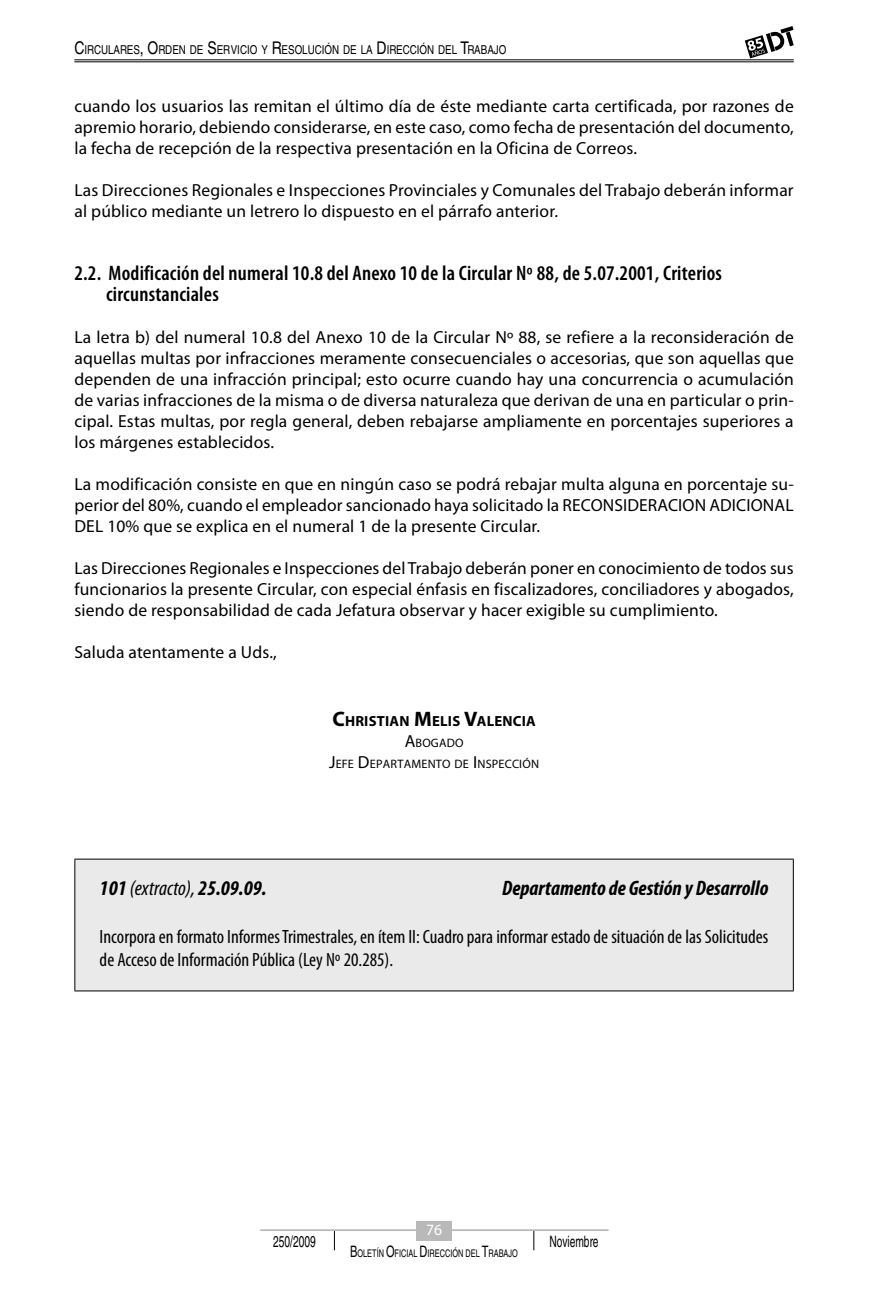
<style>
.page{position:relative;width:893px;height:1290px;background:#fff}
.page>*{position:absolute;margin:0;border:0;box-sizing:border-box;transform-origin:0 0}
.t1{font:600 condensed 21px/21px "Myriad Pro";letter-spacing:.01em;color:#000}
.t2{font:italic 700 condensed 21px "Myriad Pro";color:#000}
.t3{font:condensed 19.25px/23.1px "Myriad Pro";color:#000}
.t4{font:17.5px/21px "Myriad Pro";letter-spacing:.01em;color:#000;text-align:justify}
.t5{font:15.75px "Helvetica LT Std";color:#000;scale:.65 1}
.t6{font:15.75px "Myriad Pro";color:#fff}
.t7{font:700 14.7px "Myriad Pro";letter-spacing:.015em;color:#000}
.t8{font:12.25px "Helvetica LT Std";color:#000;scale:.8 1}
.t9{font:12.25px/21px "Myriad Pro";letter-spacing:.015em;color:#000;text-align:center}
.t10{font:10.5px "Helvetica LT Std";color:#000;scale:.7 1}
.s1{font-size:17.5px}
.s2{font-size:21px}
.s3{font-weight:400}
.s4{font-size:15.75px}
</style>
<div class="page">
<svg style="left:334px;top:1231px;width:1px;height:19px"></svg>
<svg style="left:533px;top:1231px;width:1px;height:19px"></svg>
<hr style="left:260px;top:1229px;width:349px;height:2px;background:#b9b9ba">
<div style="left:416px;top:1221px;width:36px;height:19px;background:#b9b9ba"></div>
<hr style="left:74px;top:62px;width:720px;height:1px;background:#000">
<hr style="left:74px;top:60px;width:720px;height:1px;background:#000">
<svg style="left:745px;top:26px;width:49px;height:32px"></svg>
<div style="left:75px;top:859px;width:718px;height:132px;background:#eaeaeb"></div>
<hr style="left:74px;top:859px;width:720px;height:1px;background:#000">
<hr style="left:74px;top:859px;width:1px;height:131px;background:#000">
<hr style="left:793px;top:859px;width:1px;height:131px;background:#000">
<hr style="left:74px;top:990px;width:720px;height:1px;background:#000">
<p class="t8" style="left:74px;top:42px;width:533px"><span class="s1">C</span>I RCULARES<span class="s1">, O</span>RDEN DE <span class="s1">S</span>ERVICIO Y <span class="s1">R</span>ESOLUCIÓN DE LA <span class="s1">D</span>I RECCIÓN DEL <span class="s1">T</span>RABAJO</p>
<p class="t4" style="left:74px;top:96px;width:721px">cuando los usuarios las remitan el último día de éste mediante carta certificada, por razones de apremio horario, debiendo considerarse, en este caso, como fecha de presentación del documento, la fecha de recepción de la respectiva presentación en la Oficina de Correos.</p>
<p class="t4" style="left:74px;top:180px;width:721px">Las Direcciones Regionales e Inspecciones Provinciales y Comunales del Trabajo deberán informar al público mediante un letrero lo dispuesto en el párrafo anterior.</p>
<p class="t1" style="left:106px;top:263px;width:617px;text-indent:-32px">2.2. Modificación del numeral 10.8 del Anexo 10 de la Circular Nº 88, de 5.07.2001, Criterios circunstanciales</p>
<p class="t4" style="left:74px;top:327px;width:721px">La letra b) del numeral 10.8 del Anexo 10 de la Circular Nº 88, se refiere a la reconsideración de aquellas multas por infracciones meramente consecuenciales o accesorias, que son aquellas que dependen de una infracción principal; esto ocurre cuando hay una concurrencia o acumulación de varias infracciones de la misma o de diversa naturaleza que derivan de una en particular o prin&shy;cipal. Estas multas, por regla general, deben rebajarse ampliamente en porcentajes superiores a los márgenes establecidos.</p>
<p class="t4" style="left:74px;top:474px;width:721px">La modificación consiste en que en ningún caso se podrá rebajar multa alguna en porcentaje su&shy;perior del 80%, cuando el empleador sancionado haya solicitado la RECONSIDERACION ADICIONAL DEL 10% que se explica en el numeral 1 de la presente Circular.</p>
<p class="t4" style="left:74px;top:558px;width:721px">Las Direcciones Regionales e Inspecciones del Trabajo deberán poner en conocimiento de todos sus funcionarios la presente Circular, con especial énfasis en fiscalizadores, conciliadores y abogados, siendo de responsabilidad de cada Jefatura observar y hacer exigible su cumplimiento.</p>
<p class="t4" style="left:74px;top:642px;width:204px">Saluda atentamente a Uds.,</p>
<p class="t7" style="left:332px;top:712px;width:205px"><span class="s2">C</span>HRISTIAN <span class="s2">M</span>ELIS <span class="s2">V</span>ALENCIA</p>
<p class="t9" style="left:329px;top:732px;width:211px"><span class="s1">A</span>BOGADO<br><span class="s1">J</span>EFE <span class="s1">D</span>EPARTAMENTO DE <span class="s1">I</span> NSPECCIÓN</p>
<p class="t2" style="left:100px;top:876px;width:168px">101 <span class="s3">(extracto),</span> 25.09.09.</p>
<p class="t2" style="left:502px;top:876px;width:268px">Departamento de Gestión y Desarrollo</p>
<p class="t3" style="left:100px;top:925px;width:670px">Incorpora en formato Informes Trimestrales, en ítem II: Cuadro para informar estado de situación de las Solicitudes de Acceso de Información Pública (Ley Nº 20.285).</p>
<p class="t6" style="left:426px;top:1221px;width:18px">76</p>
<p class="t5" style="left:273px;top:1232px;width:67px">250/2009</p>
<p class="t5" style="left:549px;top:1232px;width:77px">Noviembre</p>
<p class="t10" style="left:350px;top:1247px;width:241px"><span class="s4">B</span>OLETÍN <span class="s4">O</span>FICIAL <span class="s4">D</span>IRECCIÓN DEL <span class="s4">T</span>RABAJO</p>
</div>
